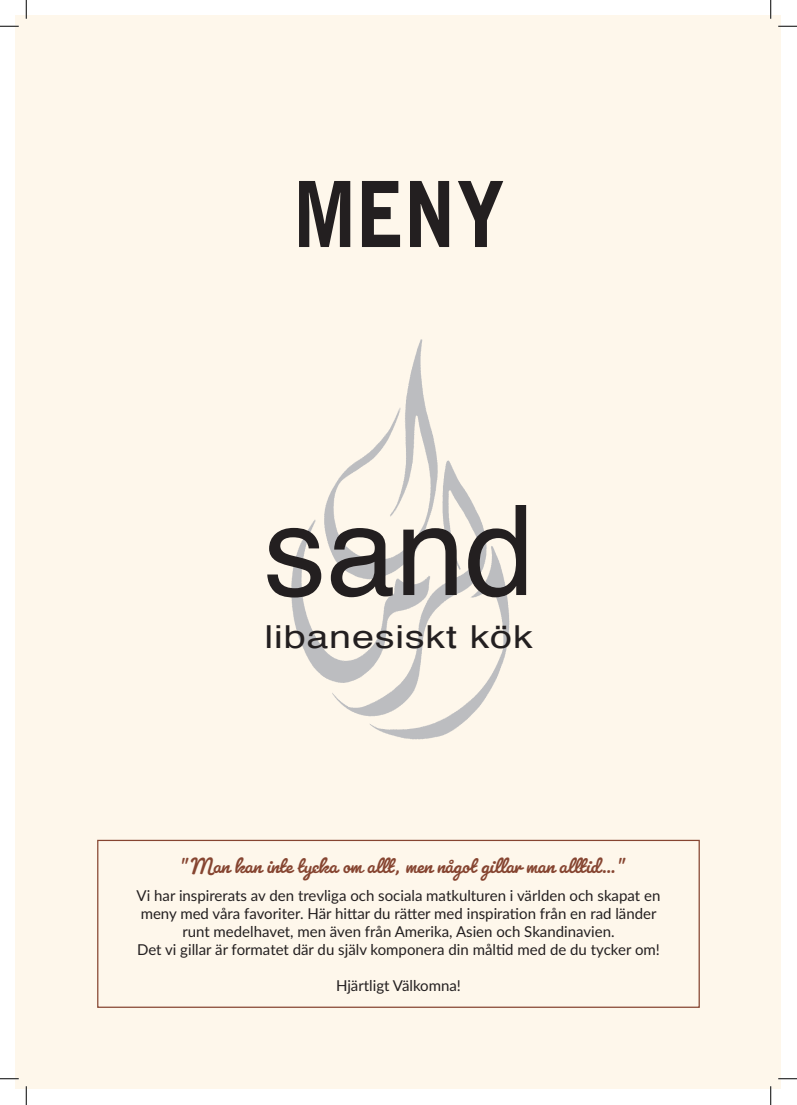
<style>
.page{position:relative;width:797px;height:1105px;background:#fff}
.page>*{position:absolute;margin:0;border:0;box-sizing:border-box;transform-origin:0 0}
.t1{font:125.12px "Helvetica";color:#231f20}
.t2{font:900 90px "Bell Gothic";color:#231f20;scale:.82 1}
.t3{font:31.62px "Helvetica";letter-spacing:.02em;color:#231f20;scale:1.25 1}
.t4{font:700 23.75px "Pacifico";color:#864531}
.t5{font:15px/18px "Lato";color:#231f20;text-align:center}
</style>
<div class="page">
<div style="left:16px;top:16px;width:765px;height:1073px;background:#fef7eb"></div>
<img style="left:291px;top:339px;width:219px;height:401px">
<div style="left:97px;top:840px;width:602px;height:168px;border:1px solid #864531"></div>
<svg style="left:0;top:25px;width:19px;height:2px"></svg>
<svg style="left:778px;top:25px;width:19px;height:2px"></svg>
<svg style="left:0;top:1078px;width:19px;height:1px"></svg>
<svg style="left:778px;top:1078px;width:19px;height:1px"></svg>
<svg style="left:25px;top:0;width:2px;height:19px"></svg>
<svg style="left:25px;top:1086px;width:2px;height:19px"></svg>
<svg style="left:770px;top:0;width:1px;height:19px"></svg>
<svg style="left:770px;top:1086px;width:1px;height:19px"></svg>
<p class="t2" style="left:292px;top:162px;width:262px">MENY</p>
<p class="t1" style="left:263px;top:455px;width:272px">sand</p>
<p class="t3" style="left:264px;top:612px;width:216px">libanesiskt kök</p>
<p class="t4" style="left:178px;top:851px;width:451px">”Man kan inte tycka om allt, men något gillar man alltid…”</p>
<p class="t5" style="left:137px;top:886px;width:525px">Vi har inspirerats av den trevliga och sociala matkulturen i världen och skapat en meny med våra favoriter. Här hittar du rätter med inspiration från en rad länder runt medelhavet, men även från Amerika, Asien och Skandinavien.</p>
<p class="t5" style="left:137px;top:940px;width:524px">Det vi gillar är formatet där du själv komponera din måltid med de du tycker om!</p>
<p class="t5" style="left:336px;top:976px;width:126px">Hjärtligt Välkomna!</p>
</div>
